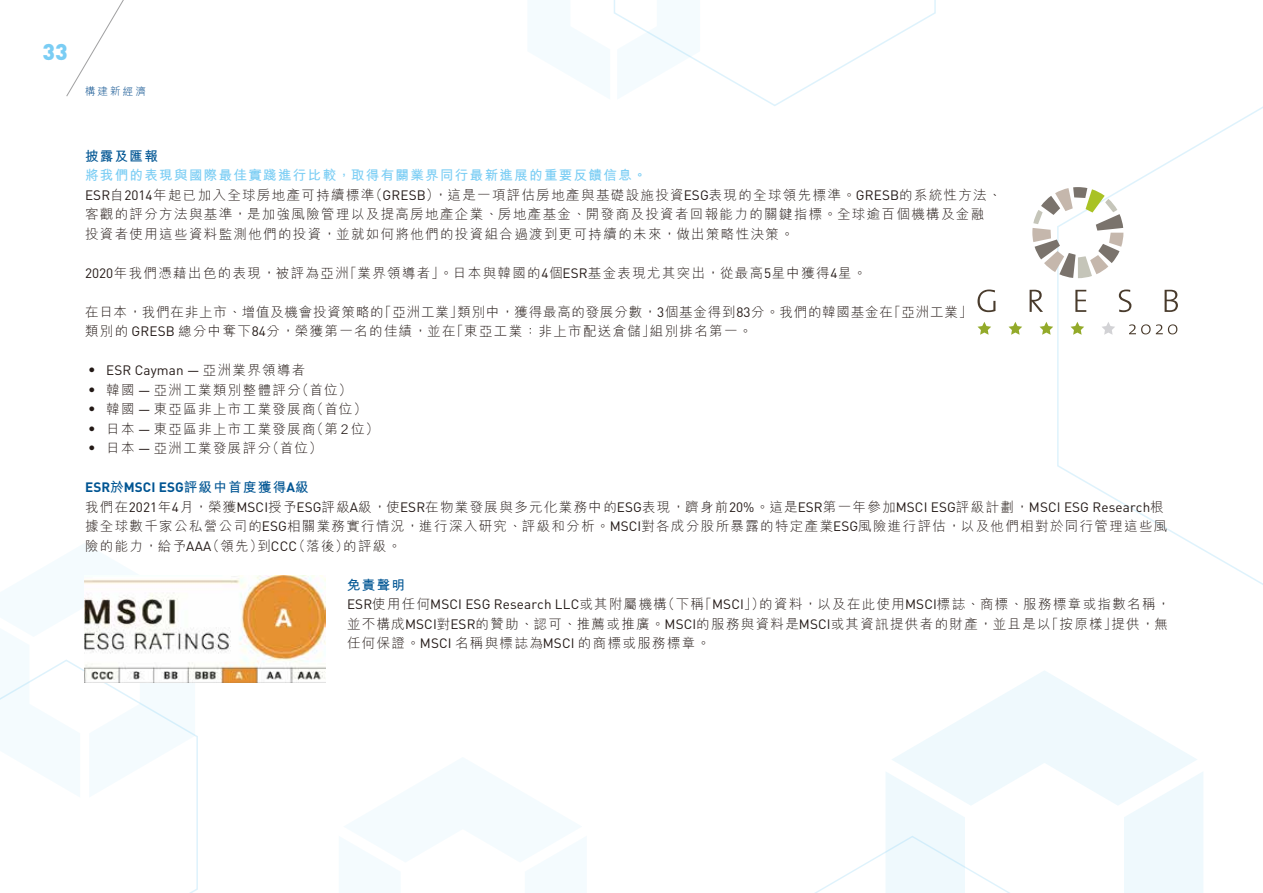
<style>
.page{position:relative;width:1263px;height:893px;background:#fff}
.page>*{position:absolute;margin:0;border:0;box-sizing:border-box;transform-origin:0 0}
.t1{font:900 22.5px "DIN Pro";color:#7acdf4}
.t2{font:300 13.5px/19.5px "M Hei HK";letter-spacing:.1em;color:#231916}
.t3{font:300 13.5px/19.5px "M Hei HK";letter-spacing:.06em;color:#231916}
.t4{font:700 13.5px "DIN Pro";letter-spacing:.01em;color:#005593}
.t5{font:13.5px "DIN Pro";letter-spacing:.01em;color:#231916}
.t6{font:700 13.5px "M Hei HK";letter-spacing:.1em;color:#005593}
.t7{font:300 10.5px "M Hei HK";letter-spacing:.2em;color:#00498a}
.s1{font-weight:700;color:#7acdf4}
.s2{font-family:"DIN Pro";font-weight:400}
.s3{font-family:"M Hei HK";font-weight:300}
.s4{font-family:"M Hei HK"}
.s5{font-weight:700;color:#005593}
</style>
<div class="page">
<svg style="left:0;top:544px;width:138px;height:114px"></svg>
<svg style="left:1057px;top:106px;width:206px;height:479px"></svg>
<svg style="left:528px;top:0;width:408px;height:106px"></svg>
<svg style="left:339px;top:671px;width:864px;height:222px"></svg>
<svg style="left:0;top:658px;width:199px;height:235px"></svg>
<svg style="left:66px;top:0;width:58px;height:97px"></svg>
<img style="left:85px;top:575px;width:241px;height:107px">
<svg style="left:977px;top:290px;width:18px;height:22px"></svg>
<svg style="left:1029px;top:290px;width:14px;height:22px"></svg>
<svg style="left:1075px;top:290px;width:11px;height:22px"></svg>
<svg style="left:1119px;top:290px;width:12px;height:22px"></svg>
<svg style="left:1164px;top:290px;width:14px;height:22px"></svg>
<svg style="left:977px;top:322px;width:14px;height:13px"></svg>
<svg style="left:1008px;top:322px;width:14px;height:13px"></svg>
<svg style="left:1039px;top:322px;width:14px;height:13px"></svg>
<svg style="left:1070px;top:322px;width:14px;height:13px"></svg>
<svg style="left:1101px;top:322px;width:14px;height:13px"></svg>
<svg style="left:1032px;top:187px;width:91px;height:91px"></svg>
<svg style="left:1129px;top:324px;width:21px;height:10px"></svg>
<svg style="left:1156px;top:324px;width:21px;height:10px"></svg>
<h1 class="t1" style="left:43px;top:37px;width:27px">33</h1>
<p class="t7" style="left:85px;top:86px;width:62px">構建新經濟</p>
<p class="t6" style="left:85px;top:146px;width:74px">披露及匯報</p>
<p class="t2" style="left:85px;top:165px;width:918px"><span class="s1">將我們的表現與國際最佳實踐進行比較，取得有關業界同行最新進展的重要反饋信息。<br></span><span class="s2">ESR</span>自<span class="s2">2014</span>年起已加入全球房地產可持續標準（<span class="s2">GRESB</span>），這是一項評估房地產與基礎設施投資<span class="s2">ESG</span>表現的全球領先標準。<span class="s2">GRESB</span>的系統性方法、客觀的評分方法與基準，是加強風險管理以及提高房地產企業、房地產基金、開發商及投資者回報能力的關鍵指標。全球逾百個機構及金融<br>投資者使用這些資料監測他們的投資，並就如何將他們的投資組合過渡到更可持續的未來，做出策略性決策。</p>
<p class="t2" style="left:85px;top:263px;width:783px"><span class="s2">2020</span>年我們憑藉出色的表現，被評為亞洲「業界領導者」。日本與韓國的<span class="s2">4</span>個<span class="s2">ESR</span>基金表現尤其突出，從最高<span class="s2">5</span>星中獲得<span class="s2">4</span>星。</p>
<p class="t3" style="left:85px;top:302px;width:889px">在日本，我們在非上市、增值及機會投資策略的「亞洲工業」類別中，獲得最高的發展分數，<span class="s2">3</span>個基金得到<span class="s2">83</span>分。我們的韓國基金在「亞洲工業」類別的 <span class="s2">GRESB</span> 總分中奪下<span class="s2">84</span>分，榮獲第一名的佳績，並在「東亞工業：非上市配送倉儲」組別排名第一。</p>
<p class="t5" style="left:85px;top:361px;width:222px"><span class="s3">‧</span> ESR Cayman — <span class="s3">亞洲業界領導者</span></p>
<p class="t2" style="left:85px;top:380px;width:296px">‧ 韓國 <span class="s2">—</span> 亞洲工業類別整體評分（首位）<br>‧ 韓國 <span class="s2">—</span> 東亞區非上市工業發展商（首位）‧ 日本 <span class="s2">—</span> 東亞區非上市工業發展商（第２位）‧ 日本 <span class="s2">—</span> 亞洲工業發展評分（首位）</p>
<p class="t4" style="left:85px;top:478px;width:225px">ESR<span class="s4">於</span>MSCI ESG<span class="s4">評級中首度獲得</span>A<span class="s4">級</span></p>
<p class="t2" style="left:85px;top:497px;width:1084px">我們在<span class="s2">2021</span>年<span class="s2">4</span>月，榮獲<span class="s2">MSCI</span>授予<span class="s2">ESG</span>評級<span class="s2">A</span>級，使<span class="s2">ESR</span>在物業發展與多元化業務中的<span class="s2">ESG</span>表現，躋身前<span class="s2">20%</span>。這是<span class="s2">ESR</span>第一年參加<span class="s2">MSCI ESG</span>評級計劃，<span class="s2">MSCI ESG Research</span>根據全球數千家公私營公司的<span class="s2">ESG</span>相關業務實行情況，進行深入研究、評級和分析。<span class="s2">MSCI</span>對各成分股所暴露的特定產業<span class="s2">ESG</span>風險進行評估，以及他們相對於同行管理這些風險的能力，給予<span class="s2">AAA</span>（領先）到<span class="s2">CCC</span>（落後）的評級。</p>
<p class="t2" style="left:347px;top:575px;width:825px"><span class="s5">免責聲明<br></span><span class="s2">ESR</span>使用任何<span class="s2">MSCI ESG Research LLC</span>或其附屬機構（下稱「<span class="s2">MSCI</span>」）的資料，以及在此使用<span class="s2">MSCI</span>標誌、商標、服務標章或指數名稱，並不構成<span class="s2">MSCI</span>對<span class="s2">ESR</span>的贊助、認可、推薦或推廣。<span class="s2">MSCI</span>的服務與資料是<span class="s2">MSCI</span>或其資訊提供者的財產，並且是以「按原樣」提供，無任何保證。<span class="s2">MSCI</span> 名稱與標誌為<span class="s2">MSCI</span> 的商標或服務標章。</p>
</div>
